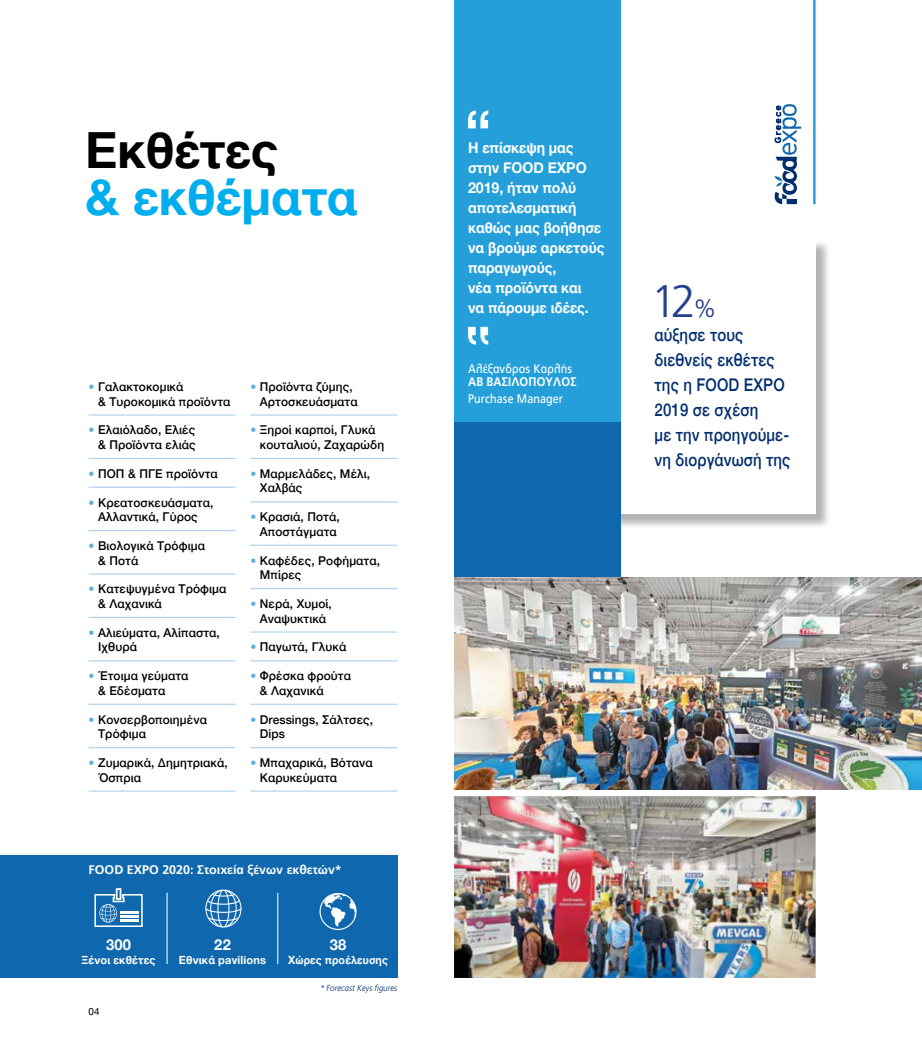
<style>
.page{position:relative;width:922px;height:1063px;background:#fff}
.page>*{position:absolute;margin:0;border:0;box-sizing:border-box;transform-origin:0 0}
.t1{font:700 49.88px "Helvetica Neue";color:#00aeef}
.t2{font:700 49.88px "Helvetica Neue";color:#000}
.t3{font:300 45.62px "PF Catalog";color:#25408f}
.t4{font:500 17.5px/25px "Helvetica Neue";letter-spacing:.01em;color:#002e6e;scale:.85 1}
.t5{font:700 15px/20px "Helvetica Neue";letter-spacing:-.005em;color:#fff;scale:.95 1}
.t6{font:700 15px "Helvetica Neue";letter-spacing:-.005em;color:#fff}
.t7{font:700 12.5px "PF Catalog";color:#fff}
.t8{font:12.5px "PF Catalog";letter-spacing:.01em;color:#fff;scale:.9 1}
.t9{font:700 12.5px "PF Catalog";color:#fff;scale:.9 1}
.t10{font:500 12.12px/14.6px "Helvetica Neue";letter-spacing:.01em;color:#000}
.t11{font:700 11.25px "Helvetica Neue";letter-spacing:.015em;color:#fff}
.t12{font:700 11.25px "Helvetica Neue";letter-spacing:.015em;color:#fff;scale:.95 1}
.t13{font:10px "Helvetica Neue";color:#000}
.t14{font:italic 300 8.75px "PF Catalog";color:#002e6e;scale:.95 1}
.s1{color:#5bacdf}
.s2{font-size:25px}
</style>
<div class="page">
<div style="left:606px;top:239px;width:225px;height:291px;background:#000;opacity:.3"></div>
<div style="left:604px;top:237px;width:211px;height:277px;background:#fff"></div>
<div style="left:454px;top:405px;width:166px;height:208px;background:#0f68ad"></div>
<div style="left:454px;top:0;width:166px;height:422px;background:#249fda"></div>
<svg style="left:468px;top:111px;width:20px;height:17px"></svg>
<svg style="left:468px;top:327px;width:20px;height:18px"></svg>
<hr style="left:89px;top:414px;width:146px;height:2px;background:#add3f0">
<hr style="left:89px;top:458px;width:146px;height:1px;background:#add3f0">
<hr style="left:89px;top:487px;width:146px;height:1px;background:#add3f0">
<hr style="left:89px;top:530px;width:146px;height:1px;background:#add3f0">
<hr style="left:89px;top:573px;width:146px;height:2px;background:#add3f0">
<hr style="left:89px;top:617px;width:146px;height:1px;background:#add3f0">
<hr style="left:89px;top:660px;width:146px;height:1px;background:#add3f0">
<hr style="left:89px;top:704px;width:146px;height:1px;background:#add3f0">
<hr style="left:89px;top:747px;width:146px;height:1px;background:#add3f0">
<hr style="left:89px;top:791px;width:146px;height:1px;background:#add3f0">
<hr style="left:250px;top:414px;width:147px;height:2px;background:#add3f0">
<hr style="left:250px;top:458px;width:147px;height:1px;background:#add3f0">
<hr style="left:250px;top:501px;width:147px;height:1px;background:#add3f0">
<hr style="left:250px;top:545px;width:147px;height:1px;background:#add3f0">
<hr style="left:250px;top:588px;width:147px;height:1px;background:#add3f0">
<hr style="left:250px;top:631px;width:147px;height:2px;background:#add3f0">
<hr style="left:250px;top:660px;width:147px;height:1px;background:#add3f0">
<hr style="left:250px;top:704px;width:147px;height:1px;background:#add3f0">
<hr style="left:250px;top:747px;width:147px;height:1px;background:#add3f0">
<hr style="left:250px;top:791px;width:147px;height:1px;background:#add3f0">
<div style="left:0;top:856px;width:397px;height:122px;background:#0f68ad"></div>
<hr style="left:166px;top:893px;width:2px;height:71px;background:#c8ebfb">
<hr style="left:277px;top:893px;width:1px;height:71px;background:#c8ebfb">
<svg style="left:205px;top:890px;width:36px;height:38px"></svg>
<svg style="left:320px;top:894px;width:36px;height:35px"></svg>
<div style="left:319px;top:893px;width:37px;height:37px;border:1px solid #fff;border-radius:50%"></div>
<svg style="left:324px;top:894px;width:32px;height:32px"></svg>
<div style="left:116px;top:888px;width:5px;height:12px;border:2px solid #fff"></div>
<svg style="left:94px;top:893px;width:49px;height:34px"></svg>
<img style="left:454px;top:578px;width:467px;height:211px">
<img style="left:454px;top:796px;width:361px;height:182px">
<hr style="left:812px;top:0;width:3px;height:204px;background:#249fda">
<svg style="left:774px;top:104px;width:27px;height:100px"></svg>
<h1 class="t2" style="left:85px;top:111px;width:194px">Εκθέτες</h1>
<h1 class="t1" style="left:85px;top:159px;width:274px">&amp; εκθέματα</h1>
<p class="t10" style="left:98px;top:378px;width:134px;text-indent:-9px"><span class="s1">•</span> Γαλακτοκομικά<br>&amp; Τυροκομικά προϊόντα</p>
<p class="t10" style="left:89px;top:422px;width:108px;text-align:right"><span class="s1">•</span> Ελαιόλαδο, Ελιές &amp; Προϊόντα ελιάς</p>
<p class="t10" style="left:89px;top:465px;width:131px"><span class="s1">•</span> ΠΟΠ &amp; ΠΓΕ προϊόντα</p>
<p class="t10" style="left:89px;top:494px;width:126px;text-align:center"><span class="s1">•</span> Κρεατοσκευάσματα,<br>Αλλαντικά, Γύρος</p>
<p class="t10" style="left:98px;top:537px;width:108px;text-indent:-9px"><span class="s1">•</span> Βιολογικά Τρόφιμα &amp; Ποτά</p>
<p class="t10" style="left:98px;top:581px;width:130px;text-indent:-9px"><span class="s1">•</span> Κατεψυγμένα Τρόφιμα &amp; Λαχανικά</p>
<p class="t10" style="left:98px;top:624px;width:123px;text-indent:-9px"><span class="s1">•</span> Αλιεύματα, Αλίπαστα,<br>Ιχθυρά</p>
<p class="t10" style="left:98px;top:668px;width:92px;text-indent:-9px"><span class="s1">•</span> Έτοιμα γεύματα &amp; Εδέσματα</p>
<p class="t10" style="left:98px;top:711px;width:110px;text-indent:-9px"><span class="s1">•</span> Κονσερβοποιημένα<br>Τρόφιμα</p>
<p class="t10" style="left:98px;top:754px;width:131px;text-indent:-9px"><span class="s1">•</span> Ζυμαρικά, Δημητριακά,<br>Όσπρια</p>
<p class="t10" style="left:260px;top:378px;width:99px;text-indent:-9px"><span class="s1">•</span> Προϊόντα ζύμης,<br>Αρτοσκευάσματα</p>
<p class="t10" style="left:260px;top:422px;width:126px;text-indent:-9px"><span class="s1">•</span> Ξηροί καρποί, Γλυκά κουταλιού, Ζαχαρώδη</p>
<p class="t10" style="left:260px;top:465px;width:112px;text-indent:-9px"><span class="s1">•</span> Μαρμελάδες, Μέλι,<br>Χαλβάς</p>
<p class="t10" style="left:250px;top:509px;width:91px;text-align:center"><span class="s1">•</span> Κρασιά, Ποτά,<br>Αποστάγματα</p>
<p class="t10" style="left:260px;top:552px;width:122px;text-indent:-9px"><span class="s1">•</span> Καφέδες, Ροφήματα,<br>Mπίρες</p>
<p class="t10" style="left:250px;top:595px;width:83px;text-align:center"><span class="s1">•</span> Νερά, Χυμοί,<br>Αναψυκτικά</p>
<p class="t10" style="left:250px;top:639px;width:97px"><span class="s1">•</span> Παγωτά, Γλυκά</p>
<p class="t10" style="left:260px;top:668px;width:92px;text-indent:-9px"><span class="s1">•</span> Φρέσκα φρούτα &amp; Λαχανικά</p>
<p class="t10" style="left:260px;top:711px;width:115px;text-indent:-9px"><span class="s1">•</span> Dressings, Σάλτσες,<br>Dips</p>
<p class="t10" style="left:260px;top:754px;width:114px;text-indent:-9px"><span class="s1">•</span> Μπαχαρικά, Βότανα<br>Καρυκεύματα</p>
<p class="t7" style="left:89px;top:862px;width:255px">FOOD EXPO 2020: Στοιχεία ξένων εκθετών*</p>
<p class="t6" style="left:106px;top:933px;width:26px">300</p>
<p class="t11" style="left:81px;top:951px;width:76px">Ξένοι εκθέτες</p>
<p class="t13" style="left:89px;top:1005px;width:13px">04</p>
<p class="t6" style="left:214px;top:933px;width:18px">22</p>
<p class="t11" style="left:179px;top:951px;width:89px">Εθνικά pavilions</p>
<p class="t6" style="left:329px;top:933px;width:18px">38</p>
<p class="t12" style="left:288px;top:951px;width:106px">Χώρες προέλευσης</p>
<p class="t14" style="left:320px;top:983px;width:83px">* Forecast Keys figures</p>
<p class="t5" style="left:468px;top:138px;width:145px">H επίσκεψη μας στην FOOD EXPO<br>2019, ήταν πολύ αποτελεσματική καθώς μας βοήθησε να βρούμε αρκετούς παραγωγούς,<br>νέα προϊόντα και<br>να πάρουμε ιδέες.</p>
<p class="t8" style="left:468px;top:361px;width:117px">Αλέξανδρος Καρλής</p>
<p class="t9" style="left:468px;top:375px;width:122px">ΑΒ ΒΑΣΙΛΌΠΟΥΛΟΣ</p>
<p class="t8" style="left:468px;top:392px;width:107px">Purchase Manager</p>
<h2 class="t3" style="left:651px;top:276px;width:66px">12<span class="s2">%</span></h2>
<h3 class="t4" style="left:654px;top:321px;width:161px">αύξησε τους διεθνείς εκθέτες της η FOOD EXPO<br>2019 σε σχέση<br>με την προηγούμε&shy;νη διοργάνωσή της</h3>
</div>
